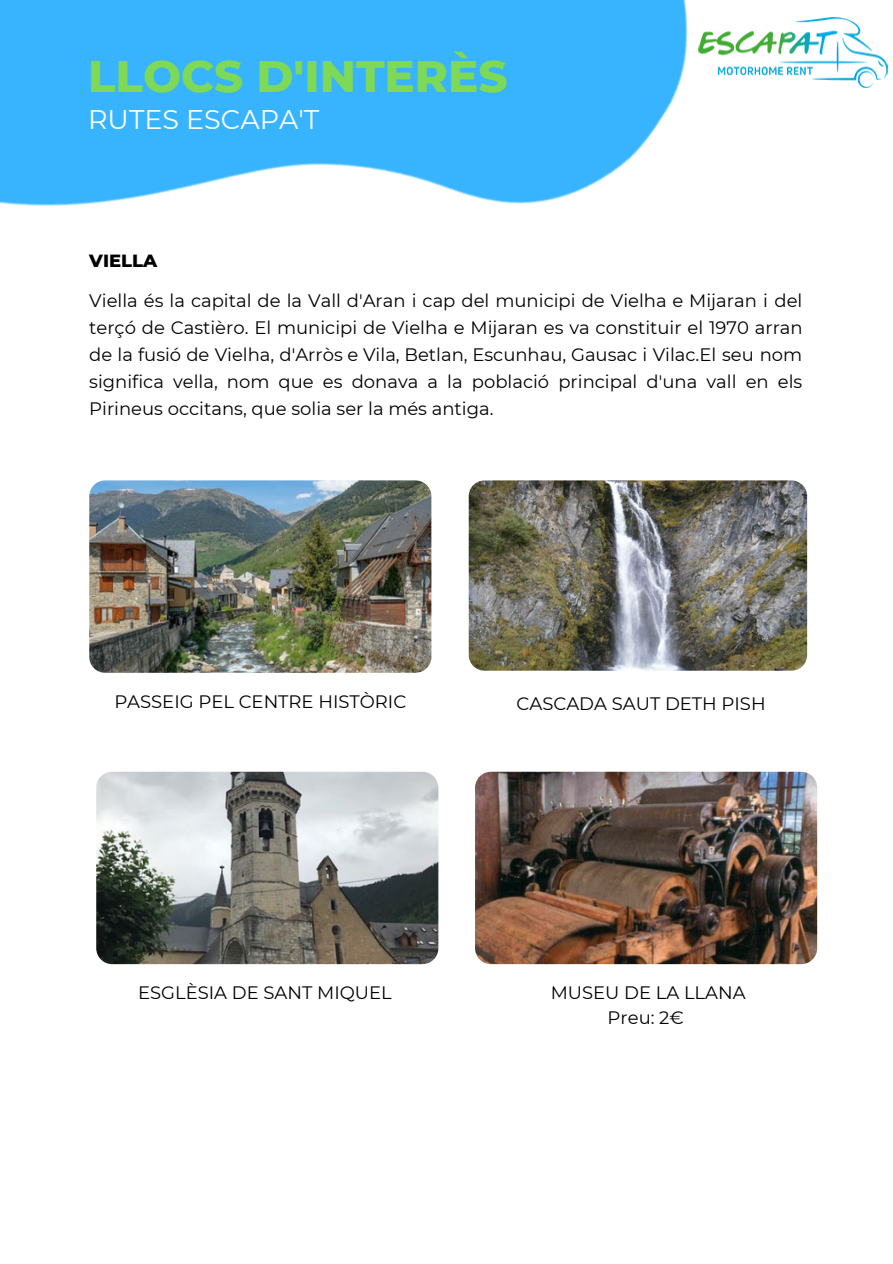
<style>
.page{position:relative;width:893px;height:1264px;background:#fff}
.page>*{position:absolute;margin:0;border:0;box-sizing:border-box;transform-origin:0 0}
.t1{font:800 45px "Montserrat";color:#7ed957}
.t2{font:27px "Montserrat";color:#fff}
.t3{font:18px/27px "Montserrat";color:#000;text-align:justify}
.t4{font:800 18px "Montserrat";color:#000}
</style>
<div class="page">
<img style="left:0;top:0;width:803px;height:519px">
<img style="left:693px;top:14px;width:195px;height:74px">
<img style="left:89px;top:480px;width:342px;height:193px;border-radius:16px">
<img style="left:468px;top:480px;width:339px;height:190px;border-radius:16px">
<img style="left:96px;top:771px;width:342px;height:193px;border-radius:16px">
<img style="left:475px;top:771px;width:342px;height:193px;border-radius:16px">
<h1 class="t1" style="left:88px;top:49px;width:421px">LLOCS D'INTERÈS</h1>
<h2 class="t2" style="left:88px;top:102px;width:233px">RUTES ESCAPA'T</h2>
<p class="t4" style="left:89px;top:250px;width:70px">VIELLA</p>
<p class="t3" style="left:89px;top:287px;width:714px">Viella és la capital de la Vall d'Aran i cap del municipi de Vielha e Mijaran i del terçó de Castièro. El municipi de Vielha e Mijaran es va constituir el 1970 arran de la fusió de Vielha, d'Arròs e Vila, Betlan, Escunhau, Gausac i Vilac.El seu nom significa vella, nom que es donava a la població principal d'una vall en els Pirineus occitans, que solia ser la més antiga.</p>
<p class="t3" style="left:114px;top:688px;width:293px">PASSEIG PEL CENTRE HISTÒRIC</p>
<p class="t3" style="left:516px;top:690px;width:250px">CASCADA SAUT DETH PISH</p>
<p class="t3" style="left:138px;top:979px;width:255px">ESGLÈSIA DE SANT MIQUEL</p>
<p class="t3" style="left:550px;top:980px;width:196px;line-height:24.8px;text-align:center">MUSEU DE LA LLANA<br>Preu: 2€</p>
</div>
